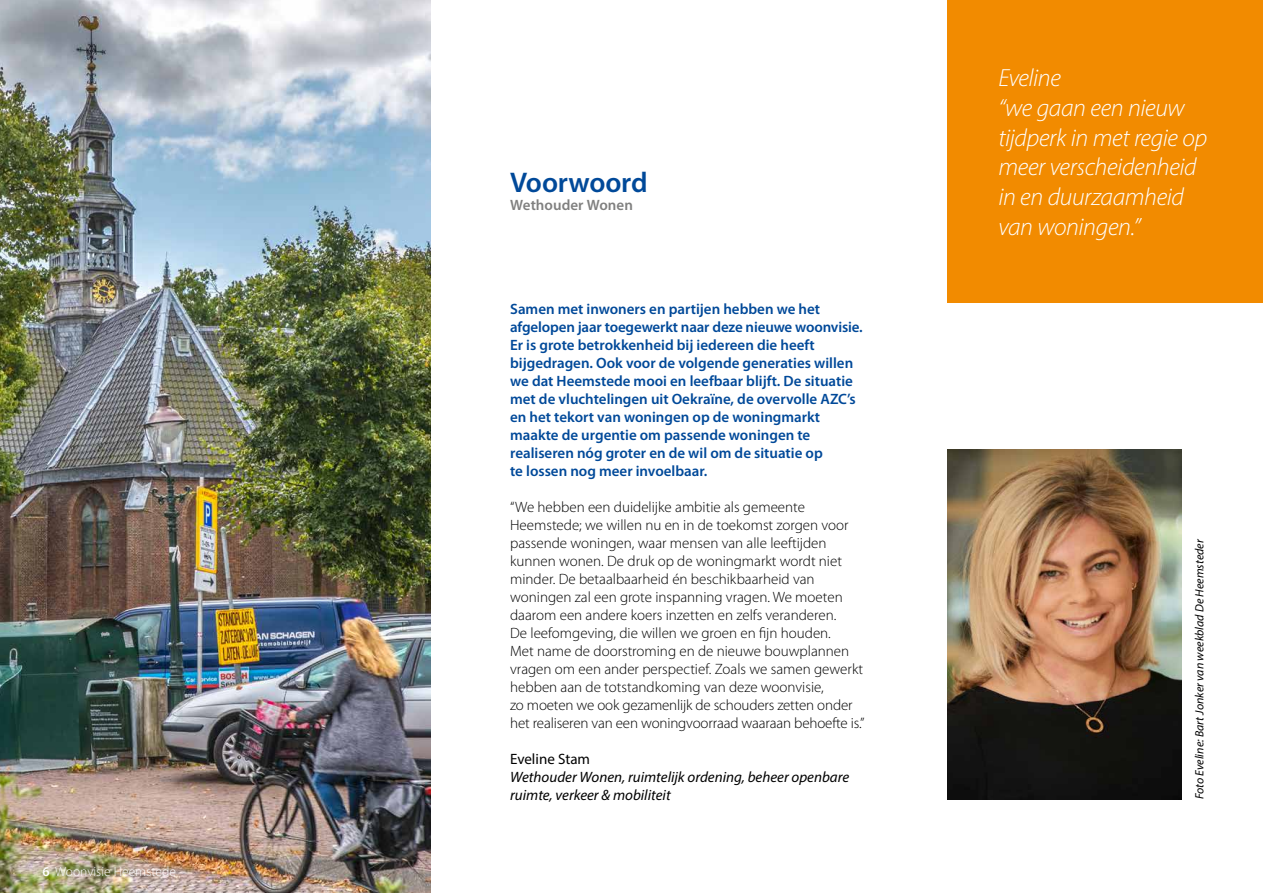
<style>
.page{position:relative;width:1263px;height:893px;background:#fff}
.page>*{position:absolute;margin:0;border:0;box-sizing:border-box;transform-origin:0 0}
.t1{font:600 28.5px "Myriad Pro";letter-spacing:-.005em;color:#004999}
.t2{font:italic 24.9px/29.8px "Myriad Variable Concept";letter-spacing:-.015em;color:#fff}
.t3{font:300 15px/18px "Myriad Pro";color:#000}
.t4{font:600 15px/18px "Myriad Pro";color:#004999}
.t5{font:italic 15px/18px "Myriad Pro";color:#000}
.t6{font:600 15px "Myriad Pro";letter-spacing:.005em;color:#80807f}
.t7{font:15px "Myriad Pro";color:#000}
.t8{font:300 13.5px "Myriad Pro";color:#fff}
.t9{font:italic 12px "Myriad Pro";color:#000}
.s1{font-weight:600}
</style>
<div class="page">
<div style="left:948px;top:0;width:315px;height:302px;background:#f28b00"></div>
<img style="left:948px;top:450px;width:233px;height:349px">
<img style="left:0;top:0;width:431px;height:893px">
<p class="t8" style="left:43px;top:864px;width:135px"><span class="s1">6</span> Woonvisie Heemstede</p>
<h1 class="t1" style="left:510px;top:167px;width:139px">Voorwoord</h1>
<p class="t6" style="left:510px;top:197px;width:124px">Wethouder Wonen</p>
<p class="t4" style="left:510px;top:300px;width:354px">Samen met inwoners en partijen hebben we het afgelopen jaar toegewerkt naar deze nieuwe woonvisie.<br>Er is grote betrokkenheid bij iedereen die heeft bijgedragen. Ook voor de volgende generaties willen we dat Heemstede mooi en leefbaar blijft. De situatie met de vluchtelingen uit Oekraïne, de overvolle AZC’s en het tekort van woningen op de woningmarkt maakte de urgentie om passende woningen te realiseren nóg groter en de wil om de situatie op<br>te lossen nog meer invoelbaar.</p>
<p class="t3" style="left:510px;top:498px;width:356px">“We hebben een duidelijke ambitie als gemeente Heemstede; we willen nu en in de toekomst zorgen voor passende woningen, waar mensen van alle leeftijden kunnen wonen. De druk op de woningmarkt wordt niet minder. De betaalbaarheid én beschikbaarheid van woningen zal een grote inspanning vragen. We moeten daarom een andere koers inzetten en zelfs veranderen.<br>De leefomgeving, die willen we groen en fijn houden.<br>Met name de doorstroming en de nieuwe bouwplannen vragen om een ander perspectief. Zoals we samen gewerkt hebben aan de totstandkoming van deze woonvisie,<br>zo moeten we ook gezamenlijk de schouders zetten onder het realiseren van een woningvoorraad waaraan behoefte is.”</p>
<p class="t7" style="left:510px;top:749px;width:81px">Eveline Stam</p>
<p class="t5" style="left:510px;top:767px;width:341px">Wethouder Wonen, ruimtelijk ordening, beheer openbare ruimte, verkeer &amp; mobiliteit</p>
<h2 class="t2" style="left:998px;top:63px;width:211px">Eveline<br>“we gaan een nieuw tijdperk in met regie op meer verscheidenheid in en duurzaamheid van woningen.”</h2>
<p class="t9" style="left:1192px;top:799px;width:262px;rotate:-90deg">Foto Eveline: Bart Jonker van weekblad De Heemsteder</p>
</div>
